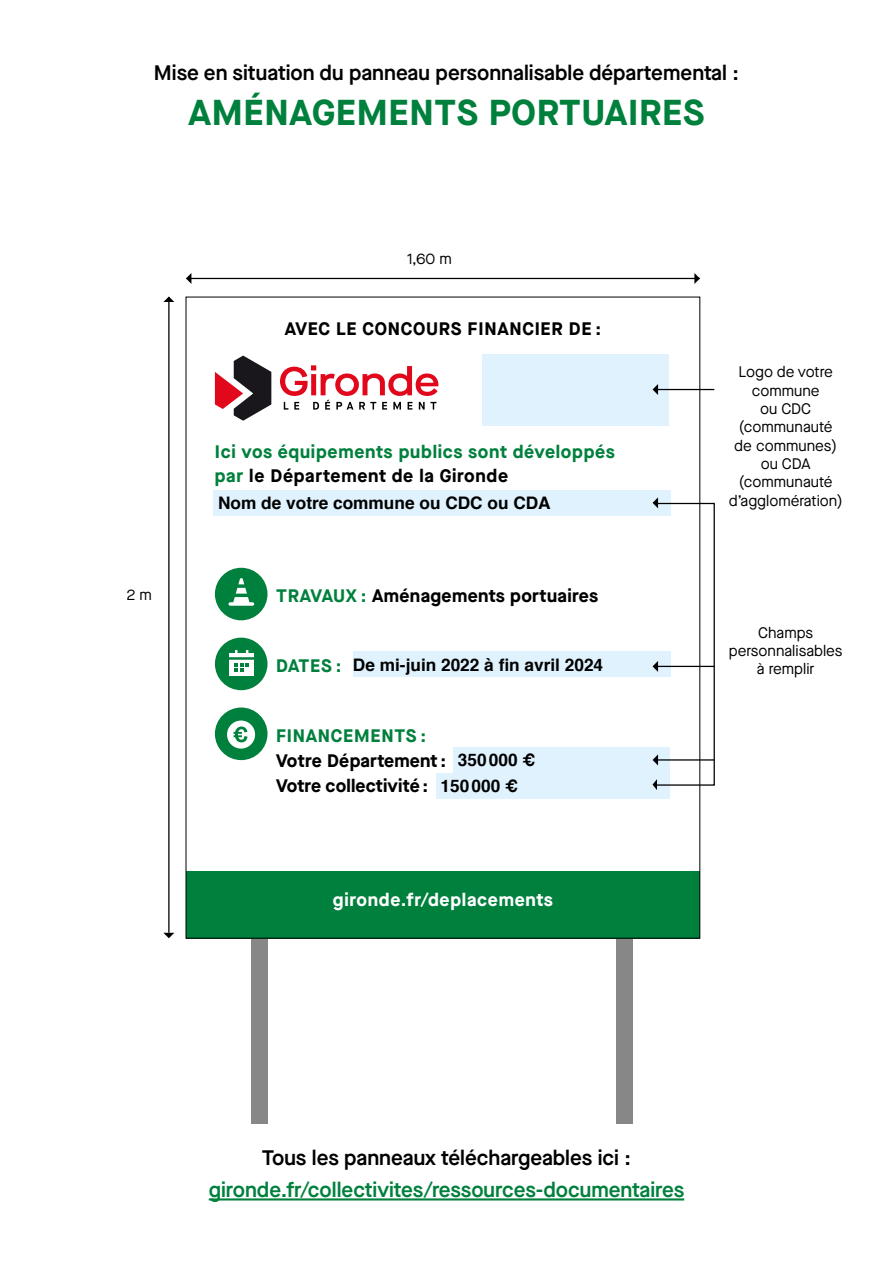
<style>
.page{position:relative;width:893px;height:1263px;background:#fff}
.page>*{position:absolute;margin:0;border:0;box-sizing:border-box;transform-origin:0 0}
.t1{font:700 36px "Maison Neue";letter-spacing:.02em;color:#00803d}
.t2{font:600 21px "Maison Neue";color:#000}
.t3{font:600 21px "Maison Neue";color:#00803d}
.t4{font:700 18.15px/24.9px "Maison Neue";letter-spacing:.04em;color:#00803d}
.t5{font:700 18.15px/24.9px "Maison Neue";letter-spacing:.02em;color:#000}
.t6{font:700 18.15px "Maison Neue";letter-spacing:.04em;color:#000}
.t7{font:700 18.15px "Maison Neue";letter-spacing:.04em;color:#fff}
.t8{font:700 17.25px/25.7px "Helvetica";color:#000}
.t9{font:15.3px/18.3px "Maison Neue";color:#000;text-align:center}
.s1{color:#000}
.s2{color:#00803d}
</style>
<div class="page">
<div style="left:252px;top:297px;width:16px;height:827px;background:#878787"></div>
<div style="left:616px;top:297px;width:17px;height:827px;background:#878787"></div>
<hr style="left:186px;top:278px;width:514px;height:1px;background:#000">
<hr style="left:168px;top:297px;width:2px;height:636px;background:#000">
<svg style="left:186px;top:273px;width:5px;height:11px"></svg>
<svg style="left:163px;top:296px;width:11px;height:6px"></svg>
<svg style="left:694px;top:273px;width:6px;height:11px"></svg>
<svg style="left:163px;top:933px;width:11px;height:5px"></svg>
<div style="left:186px;top:297px;width:514px;height:641px;background:#fff"></div>
<div style="left:215px;top:568px;width:52px;height:52px;background:#00803d;border-radius:50%"></div>
<svg style="left:228px;top:578px;width:27px;height:28px"></svg>
<div style="left:215px;top:638px;width:52px;height:52px;background:#00803d;border-radius:50%"></div>
<div style="left:229px;top:653px;width:25px;height:23px;background:#fff"></div>
<svg style="left:235px;top:663px;width:14px;height:9px"></svg>
<hr style="left:228px;top:657px;width:29px;height:3px;background:#00803d">
<div style="left:215px;top:707px;width:52px;height:53px;background:#00803d;border-radius:50%"></div>
<div style="left:227px;top:720px;width:28px;height:29px;background:#fff;border-radius:50%"></div>
<svg style="left:234px;top:726px;width:13px;height:16px"></svg>
<div style="left:186px;top:871px;width:514px;height:67px;background:#00803d"></div>
<svg style="left:280px;top:365px;width:158px;height:45px"></svg>
<svg style="left:215px;top:356px;width:56px;height:65px"></svg>
<div style="left:213px;top:490px;width:458px;height:26px;background:#dff2fd"></div>
<div style="left:482px;top:354px;width:187px;height:71px;background:#dff2fd"></div>
<div style="left:353px;top:652px;width:317px;height:25px;background:#dff2fd"></div>
<div style="left:453px;top:747px;width:216px;height:26px;background:#dff2fd"></div>
<div style="left:436px;top:773px;width:233px;height:25px;background:#dff2fd"></div>
<svg style="left:653px;top:497px;width:5px;height:11px"></svg>
<hr style="left:655px;top:666px;width:59px;height:1px;background:#000">
<svg style="left:653px;top:661px;width:5px;height:11px"></svg>
<hr style="left:655px;top:389px;width:59px;height:1px;background:#000">
<svg style="left:653px;top:384px;width:5px;height:11px"></svg>
<hr style="left:655px;top:759px;width:59px;height:2px;background:#000">
<svg style="left:653px;top:754px;width:5px;height:11px"></svg>
<div style="left:654px;top:503px;width:61px;height:283px;border:1px solid #000"></div>
<svg style="left:653px;top:779px;width:4px;height:11px"></svg>
<hr style="left:209px;top:1198px;width:475px;height:2px;background:#00803d">
<h2 class="t2" style="left:154px;top:58px;width:587px">Mise en situation du panneau personnalisable départemental :</h2>
<h1 class="t1" style="left:188px;top:87px;width:517px">AMÉNAGEMENTS PORTUAIRES</h1>
<p class="t9" style="left:407px;top:249px;width:46px">1,60 m</p>
<p class="t9" style="left:126px;top:585px;width:27px">2 m</p>
<p class="t6" style="left:285px;top:315px;width:318px">AVEC LE CONCOURS FINANCIER DE :</p>
<p class="t4" style="left:215px;top:438px;width:402px">Ici vos équipements publics sont développés par <span class="s1">le Département de la Gironde<br></span>et</p>
<p class="t8" style="left:218px;top:491px;width:334px">Nom de votre commune ou CDC ou CDA</p>
<p class="t5" style="left:276px;top:583px;width:323px"><span class="s2">TRAVAUX :</span> Aménagements portuaires</p>
<p class="t4" style="left:276px;top:653px;width:67px">DATES :</p>
<p class="t8" style="left:353px;top:652px;width:252px">De mi-juin 2022 à fin avril 2024</p>
<p class="t4" style="left:276px;top:723px;width:152px">FINANCEMENTS :</p>
<p class="t5" style="left:276px;top:747px;width:172px">Votre Département :<br>Votre collectivité :</p>
<p class="t8" style="left:441px;top:748px;width:96px;text-indent:17px">350000 €<br>150000 €</p>
<p class="t7" style="left:333px;top:887px;width:222px">gironde.fr/deplacements</p>
<p class="t9" style="left:729px;top:363px;width:115px">Logo de votre commune<br>ou CDC (communauté de communes) ou CDA (communauté d’agglomération)</p>
<p class="t9" style="left:729px;top:623px;width:115px">Champs personnalisables à remplir</p>
<h2 class="t2" style="left:262px;top:1143px;width:371px">Tous les panneaux téléchargeables ici :</h2>
<h2 class="t3" style="left:209px;top:1175px;width:477px">gironde.fr/collectivites/ressources-documentaires</h2>
</div>
